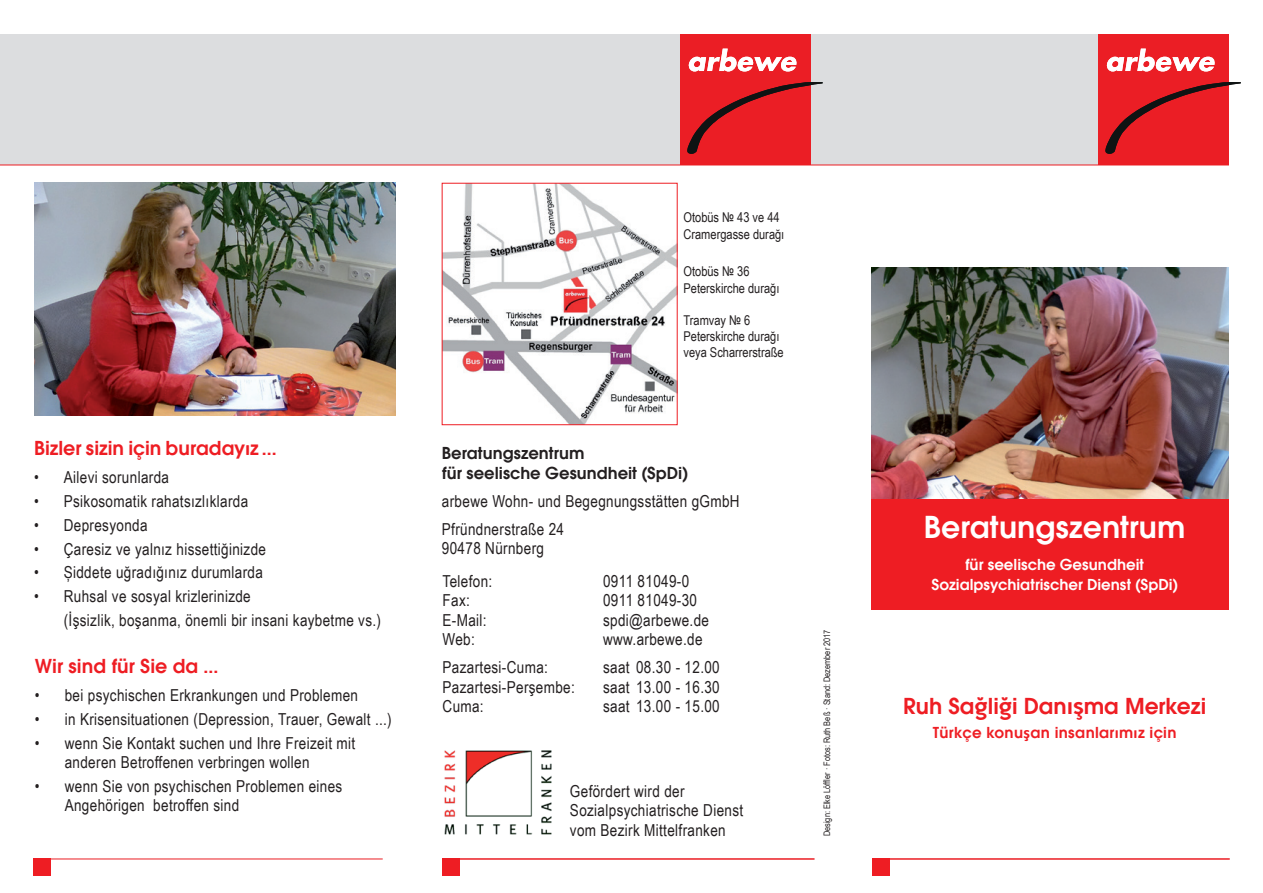
<style>
.page{position:relative;width:1263px;height:893px;background:#fff}
.page>*{position:absolute;margin:0;border:0;box-sizing:border-box;transform-origin:0 0}
.t1{font:600 33px "Avant Gar Got Itc TEE";color:#fff}
.t2{font:600 24px "Avant Gar Got Itc TEE";color:#ee1d23}
.t3{font:600 21px "Avant Gar Got Itc TEE";color:#ee1d23}
.t4{font:600 18px/19.8px "Avant Gar Got Itc TEE";color:#231f20}
.t5{font:16.5px/19.5px "Arial Narrow";letter-spacing:.02em;color:#231f20}
.t6{font:600 16.5px/19.5px "Avant Gar Got Itc TEE";color:#fff;text-align:center}
.t7{font:600 16.5px "Avant Gar Got Itc TEE";letter-spacing:.02em;color:#ee1d23}
.t8{font:13.5px/16.2px "Arial Narrow";color:#231f20}
.t9{font:9px "Arial Narrow";color:#231f20}
.s1{font-family:"Calibri";font-weight:700}
.s2{font-family:"Tyfoon Sans X Bold";font-weight:400}
</style>
<div class="page">
<div style="left:0;top:34px;width:1217px;height:131px;background:#dcdddf"></div>
<div style="left:1098px;top:34px;width:131px;height:131px;background:#eb1e25"></div>
<svg style="left:1105px;top:82px;width:136px;height:72px"></svg>
<svg style="left:1106px;top:49px;width:109px;height:22px"></svg>
<div style="left:680px;top:34px;width:131px;height:131px;background:#eb1e25"></div>
<svg style="left:687px;top:82px;width:135px;height:72px"></svg>
<svg style="left:688px;top:49px;width:109px;height:22px"></svg>
<hr style="left:0;top:165px;width:1229px;height:1px;background:#eb1d23">
<div style="left:442px;top:859px;width:17px;height:17px;background:#ee1d23"></div>
<hr style="left:34px;top:859px;width:349px;height:1px;background:#eb1d23">
<div style="left:33px;top:859px;width:17px;height:17px;background:#ee1d23"></div>
<img style="left:34px;top:183px;width:361px;height:233px">
<img style="left:872px;top:268px;width:357px;height:231px">
<div style="left:872px;top:499px;width:357px;height:111px;background:#ee1d23"></div>
<hr style="left:872px;top:859px;width:358px;height:1px;background:#eb1d23">
<div style="left:872px;top:859px;width:17px;height:17px;background:#ee1d23"></div>
<hr style="left:442px;top:859px;width:372px;height:1px;background:#eb1d23">
<img style="left:444px;top:185px;width:232px;height:238px">
<div style="left:442px;top:183px;width:236px;height:242px;border:1px solid #ee1d23"></div>
<img style="left:444px;top:750px;width:108px;height:85px">
<p class="t3" style="left:34px;top:436px;width:244px">Bizler sizin için buraday<span class="s1">ı</span>z ...</p>
<p class="t5" style="left:34px;top:467px;width:137px">• Ailevi sorunlarda</p>
<p class="t5" style="left:34px;top:491px;width:216px">• Psikosomatik rahatsızlıklarda</p>
<p class="t5" style="left:34px;top:515px;width:115px">• Depresyonda</p>
<p class="t5" style="left:34px;top:538px;width:234px">• Çaresiz ve yalnız hissettiğinizde</p>
<p class="t5" style="left:34px;top:562px;width:230px">• Șiddete uğradığınız durumlarda</p>
<p class="t5" style="left:34px;top:586px;width:218px">• Ruhsal ve sosyal krizlerinizde</p>
<p class="t5" style="left:64px;top:610px;width:319px">(İşsizlik, boşanma, önemli bir insani kaybetme vs.)</p>
<p class="t3" style="left:35px;top:654px;width:185px">Wir sind für Sie da ...</p>
<p class="t5" style="left:35px;top:685px;width:325px">• bei psychischen Erkrankungen und Problemen</p>
<p class="t5" style="left:35px;top:708px;width:358px">• in Krisensituationen (Depression, Trauer, Gewalt ...)</p>
<p class="t5" style="left:65px;top:732px;width:292px;text-indent:-30px">• wenn Sie Kontakt suchen und Ihre Freizeit mit anderen Betroffenen verbringen wollen</p>
<p class="t5" style="left:65px;top:776px;width:279px;text-indent:-30px">• wenn Sie von psychischen Problemen eines<br>Angehörigen betroffen sind</p>
<p class="t8" style="left:683px;top:209px;width:98px">Otobüs № 43 ve 44</p>
<p class="t8" style="left:683px;top:225px;width:102px">Cramergasse durağı</p>
<p class="t8" style="left:683px;top:263px;width:97px">Otobüs № 36<br>Peterskirche durağı</p>
<p class="t8" style="left:683px;top:312px;width:97px">Tramvay № 6<br>Peterskirche durağı</p>
<p class="t8" style="left:683px;top:344px;width:102px">veya Scharrerstraße</p>
<p class="t4" style="left:442px;top:443px;width:248px">Beratungszentrum<br>für seelische Gesundheit (SpDi)</p>
<p class="t5" style="left:442px;top:491px;width:299px">arbewe Wohn- und Begegnungsstätten gGmbH</p>
<p class="t5" style="left:442px;top:519px;width:124px">Pfründnerstraße 24<br>90478 Nürnberg</p>
<p class="t5" style="left:443px;top:571px;width:51px">Telefon:</p>
<p class="t5" style="left:603px;top:571px;width:88px">0911 81049-0</p>
<p class="t5" style="left:443px;top:590px;width:29px">Fax:</p>
<p class="t5" style="left:603px;top:590px;width:96px">0911 81049-30</p>
<p class="t5" style="left:443px;top:610px;width:46px">E-Mail:</p>
<p class="t5" style="left:603px;top:610px;width:108px">spdi@arbewe.de</p>
<p class="t5" style="left:443px;top:629px;width:34px">Web:</p>
<p class="t5" style="left:603px;top:629px;width:101px">www.arbewe.de</p>
<p class="t5" style="left:443px;top:657px;width:107px">Pazartesi-Cuma:</p>
<p class="t5" style="left:603px;top:657px;width:118px">saat 08.30 - 12.00</p>
<p class="t5" style="left:443px;top:677px;width:134px">Pazartesi-Perşembe:</p>
<p class="t5" style="left:603px;top:677px;width:118px">saat 13.00 - 16.30</p>
<p class="t5" style="left:443px;top:696px;width:43px">Cuma:</p>
<p class="t5" style="left:603px;top:696px;width:118px">saat 13.00 - 15.00</p>
<p class="t5" style="left:570px;top:780px;width:175px">Gefördert wird der<br>Sozialpsychiatrische Dienst</p>
<p class="t5" style="left:570px;top:819px;width:157px">vom Bezirk Mittelfranken</p>
<p class="t9" style="left:820px;top:836px;width:208px;rotate:-90deg">Design: Elke Löffler · Fotos: Ruth Beß · Stand: Dezember 2017</p>
<p class="t1" style="left:924px;top:508px;width:263px">Beratungszentrum</p>
<p class="t6" style="left:931px;top:555px;width:248px">für seelische Gesundheit<br>Sozialpsychiatrischer Dienst (SpDi)</p>
<p class="t2" style="left:903px;top:691px;width:305px">Ruh Sa<span class="s2">ğ</span>li<span class="s2">ğ</span>i Dan<span class="s2">ış</span>ma Merkezi</p>
<p class="t7" style="left:933px;top:722px;width:245px">Türkçe konu<span class="s1">ş</span>an insanlar<span class="s1">ı</span>m<span class="s1">ı</span>z için</p>
</div>
